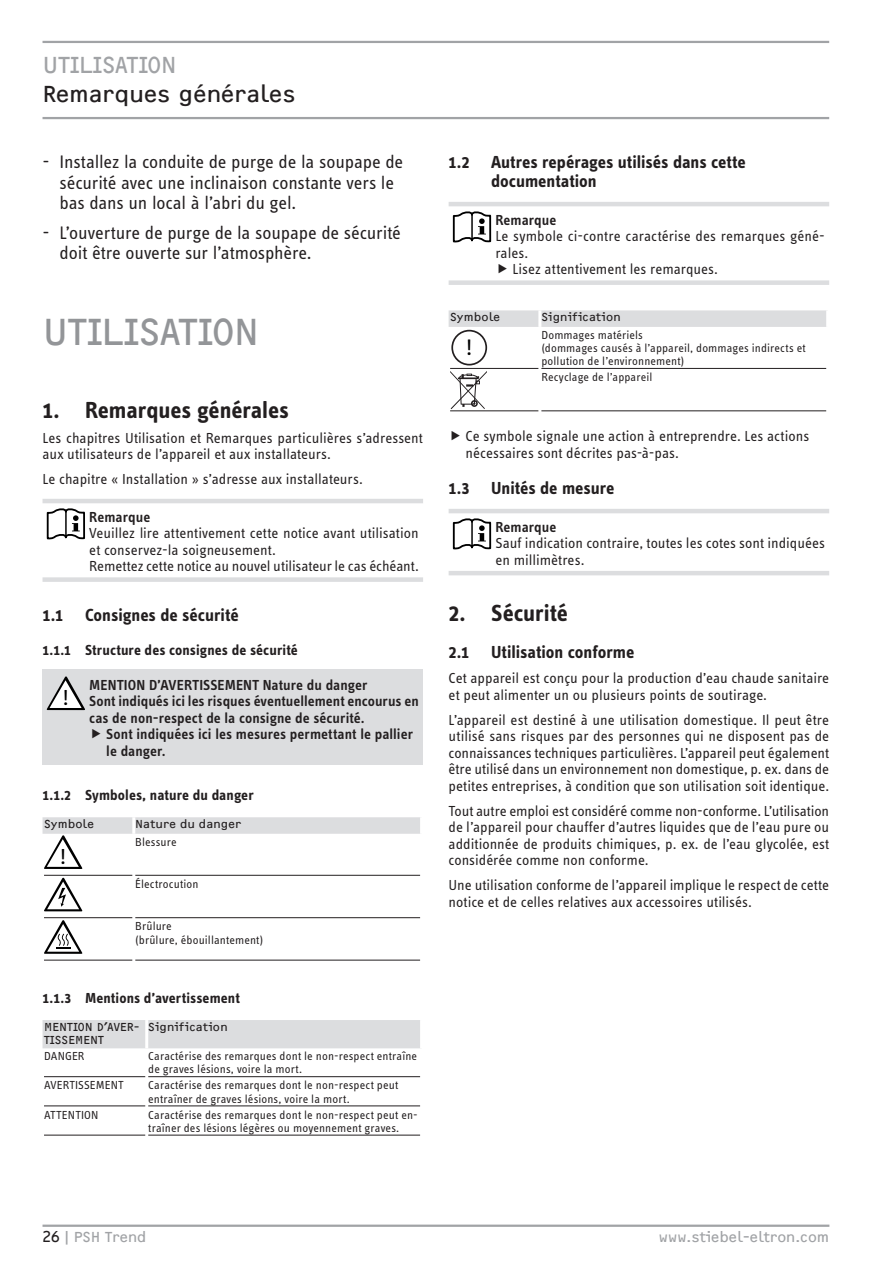
<style>
.page{position:relative;width:893px;height:1263px;background:#fff}
.page>*{position:absolute;margin:0;border:0;box-sizing:border-box;transform-origin:0 0}
.t1{font:39px "F2 FOCR Bczyk Com";letter-spacing:-.015em;color:#939598}
.t2{font:700 24px "STE Info Text";letter-spacing:-.005em;color:#231f20}
.t3{font:24px "F2 FOCR Bczyk Com";letter-spacing:-.005em;color:#231f20}
.t4{font:24px "F2 FOCR Bczyk Com";letter-spacing:-.01em;color:#a1a3a6}
.t5{font:23.25px "STE Info Text";color:#000}
.t6{font:22.5px "STE Info Text";color:#000}
.t7{font:18.75px/20.7px "STE Info Text";letter-spacing:-.01em;color:#231f20}
.t8{font:700 18px/19.8px "STE Info Text";color:#231f20}
.t9{font:15px/16.5px "STE Info Text";color:#231f20}
.t10{font:600 15px/16.5px "STE Info Text";letter-spacing:.005em;color:#231f20}
.t11{font:700 15px "STE Info Text";letter-spacing:.005em;color:#231f20}
.t12{font:15px "F2 FOCR Bczyk Com";color:#a1a3a6}
.t13{font:12px/13.2px "STE Info Text";letter-spacing:.01em;color:#231f20}
.t14{font:12px/13.2px "F2 FOCR Bczyk Com";letter-spacing:.015em;color:#231f20}
.s1{color:#231f20}
</style>
<div class="page">
<hr style="left:43px;top:41px;width:786px;height:2px;background:#a1a3a6">
<hr style="left:43px;top:117px;width:786px;height:2px;background:#a1a3a6">
<hr style="left:43px;top:1224px;width:786px;height:3px;background:#a1a3a6">
<hr style="left:43px;top:499px;width:380px;height:4px;background:#dcdddf">
<div style="left:43px;top:577px;width:380px;height:5px;background:#dcdddf"></div>
<svg style="left:47px;top:508px;width:38px;height:31px"></svg>
<hr style="left:65px;top:511px;width:2px;height:25px;background:#000">
<div style="left:43px;top:669px;width:380px;height:95px;background:#dcdddf"></div>
<svg style="left:47px;top:676px;width:38px;height:34px"></svg>
<hr style="left:44px;top:875px;width:88px;height:1px;background:#231f20">
<hr style="left:135px;top:875px;width:285px;height:1px;background:#231f20">
<hr style="left:44px;top:917px;width:88px;height:1px;background:#231f20">
<hr style="left:135px;top:917px;width:285px;height:1px;background:#231f20">
<hr style="left:44px;top:960px;width:88px;height:1px;background:#231f20">
<hr style="left:135px;top:960px;width:285px;height:1px;background:#231f20">
<div style="left:43px;top:1020px;width:377px;height:28px;background:#dcdddf"></div>
<hr style="left:145px;top:1020px;width:3px;height:28px;background:#fff">
<hr style="left:44px;top:1076px;width:101px;height:1px;background:#231f20">
<hr style="left:148px;top:1076px;width:272px;height:1px;background:#231f20">
<hr style="left:44px;top:1105px;width:101px;height:1px;background:#231f20">
<hr style="left:148px;top:1105px;width:272px;height:1px;background:#231f20">
<hr style="left:44px;top:1135px;width:101px;height:1px;background:#231f20">
<hr style="left:148px;top:1135px;width:272px;height:1px;background:#231f20">
<hr style="left:449px;top:202px;width:380px;height:4px;background:#dcdddf">
<div style="left:449px;top:280px;width:380px;height:5px;background:#dcdddf"></div>
<svg style="left:453px;top:211px;width:38px;height:31px"></svg>
<hr style="left:471px;top:215px;width:2px;height:24px;background:#000">
<div style="left:449px;top:310px;width:377px;height:17px;background:#dcdddf"></div>
<hr style="left:538px;top:310px;width:3px;height:17px;background:#fff">
<hr style="left:450px;top:368px;width:88px;height:1px;background:#231f20">
<hr style="left:541px;top:368px;width:285px;height:1px;background:#231f20">
<hr style="left:450px;top:410px;width:88px;height:1px;background:#231f20">
<hr style="left:541px;top:410px;width:285px;height:1px;background:#231f20">
<hr style="left:449px;top:509px;width:380px;height:4px;background:#dcdddf">
<hr style="left:449px;top:571px;width:380px;height:4px;background:#dcdddf">
<svg style="left:453px;top:518px;width:38px;height:31px"></svg>
<hr style="left:471px;top:521px;width:2px;height:25px;background:#000">
<svg style="left:43px;top:817px;width:377px;height:52px"></svg>
<svg style="left:44px;top:878px;width:38px;height:33px"></svg>
<svg style="left:44px;top:920px;width:38px;height:34px"></svg>
<div style="left:451px;top:330px;width:36px;height:35px;border:2px solid #231f20;border-radius:50%"></div>
<svg style="left:450px;top:371px;width:37px;height:38px"></svg>
<h2 class="t4" style="left:43px;top:51px;width:136px">UTILISATION</h2>
<h2 class="t3" style="left:43px;top:80px;width:255px">Remarques générales</h2>
<p class="t7" style="left:60px;top:151px;width:345px;text-indent:-17px">- Installez la conduite de purge de la soupape de sécurité avec une inclinaison constante vers le bas dans un local à l’abri du gel.</p>
<p class="t7" style="left:60px;top:222px;width:343px;text-indent:-17px">- L’ouverture de purge de la soupape de sécurité doit être ouverte sur l’atmosphère.</p>
<h1 class="t1" style="left:43px;top:309px;width:219px">UTILISATION</h1>
<h2 class="t2" style="left:43px;top:396px;width:248px">1. Remarques générales</h2>
<p class="t9" style="left:43px;top:429px;width:382px">Les chapitres Utilisation et Remarques particulières s’adressent aux utilisateurs de l’appareil et aux installateurs.</p>
<p class="t9" style="left:43px;top:471px;width:322px">Le chapitre « Installation » s’adresse aux installateurs.</p>
<p class="t10" style="left:89px;top:508px;width:63px">Remarque</p>
<p class="t9" style="left:89px;top:525px;width:331px">Veuillez lire attentivement cette notice avant utilisation et conservez-la soigneusement.<br>Remettez cette notice au nouvel utilisateur le cas échéant.</p>
<p class="t8" style="left:43px;top:605px;width:198px">1.1 Consignes de sécurité</p>
<p class="t11" style="left:43px;top:641px;width:257px">1.1.1 Structure des consignes de sécurité</p>
<h3 class="t6" style="left:63px;top:685px;width:8px">!</h3>
<p class="t10" style="left:89px;top:676px;width:331px">MENTION D’AVERTISSEMENT Nature du danger<br>Sont indiqués ici les risques éventuellement encourus en cas de non-respect de la consigne de sécurité.</p>
<p class="t10" style="left:106px;top:726px;width:308px">Sont indiquées ici les mesures permettant le pallier le danger.</p>
<p class="t11" style="left:43px;top:786px;width:213px">1.1.2 Symboles, nature du danger</p>
<p class="t14" style="left:44px;top:817px;width:52px">Symbole</p>
<p class="t14" style="left:135px;top:817px;width:108px">Nature du danger</p>
<p class="t13" style="left:135px;top:835px;width:43px">Blessure</p>
<p class="t13" style="left:135px;top:877px;width:65px">Électrocution</p>
<p class="t13" style="left:135px;top:920px;width:130px">Brûlure<br>(brûlure, ébouillantement)</p>
<h3 class="t6" style="left:60px;top:843px;width:8px">!</h3>
<p class="t11" style="left:43px;top:989px;width:199px">1.1.3 Mentions d’avertissement</p>
<p class="t14" style="left:44px;top:1020px;width:97px">MENTION D’AVER-<br>TISSEMENT</p>
<p class="t14" style="left:148px;top:1020px;width:81px">Signification</p>
<p class="t13" style="left:44px;top:1049px;width:42px">DANGER</p>
<p class="t13" style="left:148px;top:1049px;width:270px">Caractérise des remarques dont le non-respect entraîne de graves lésions, voire la mort.</p>
<p class="t13" style="left:44px;top:1079px;width:81px">AVERTISSEMENT</p>
<p class="t13" style="left:148px;top:1079px;width:252px">Caractérise des remarques dont le non-respect peut entraîner de graves lésions, voire la mort.</p>
<p class="t13" style="left:44px;top:1108px;width:56px">ATTENTION</p>
<p class="t13" style="left:148px;top:1108px;width:271px">Caractérise des remarques dont le non-respect peut en&shy;traîner des lésions légères ou moyennement graves.</p>
<p class="t8" style="left:491px;top:152px;width:256px;text-indent:-43px">1.2 Autres repérages utilisés dans cette documentation</p>
<p class="t10" style="left:495px;top:211px;width:63px">Remarque</p>
<p class="t9" style="left:495px;top:228px;width:331px">Le symbole ci-contre caractérise des remarques géné-</p>
<p class="t9" style="left:495px;top:244px;width:34px">rales.</p>
<p class="t9" style="left:512px;top:261px;width:207px">Lisez attentivement les remarques.</p>
<p class="t14" style="left:450px;top:311px;width:52px">Symbole</p>
<p class="t14" style="left:541px;top:311px;width:81px">Signification</p>
<p class="t13" style="left:541px;top:328px;width:266px">Dommages matériels<br>(dommages causés à l’appareil, dommages indirects et pollution de l’environnement)</p>
<p class="t13" style="left:541px;top:370px;width:112px">Recyclage de l’appareil</p>
<h3 class="t5" style="left:466px;top:334px;width:8px">!</h3>
<p class="t9" style="left:466px;top:428px;width:345px">Ce symbole signale une action à entreprendre. Les actions nécessaires sont décrites pas-à-pas.</p>
<p class="t8" style="left:449px;top:478px;width:167px">1.3 Unités de mesure</p>
<p class="t10" style="left:495px;top:518px;width:63px">Remarque</p>
<p class="t9" style="left:495px;top:535px;width:331px">Sauf indication contraire, toutes les cotes sont indiquées en millimètres.</p>
<h2 class="t2" style="left:449px;top:599px;width:121px">2. Sécurité</h2>
<p class="t8" style="left:449px;top:642px;width:187px">2.1 Utilisation conforme</p>
<p class="t9" style="left:449px;top:670px;width:382px">Cet appareil est conçu pour la production d’eau chaude sanitaire et peut alimenter un ou plusieurs points de soutirage.</p>
<p class="t9" style="left:449px;top:711px;width:382px;text-align:justify">L’appareil est destiné à une utilisation domestique. Il peut être utilisé sans risques par des personnes qui ne disposent pas de connaissances techniques particulières. L’appareil peut également être utilisé dans un environnement non domestique, p. ex. dans de petites entreprises, à condition que son utilisation soit identique.</p>
<p class="t9" style="left:449px;top:802px;width:382px;text-align:justify">Tout autre emploi est considéré comme non-conforme. L’utilisation de l’appareil pour chauffer d’autres liquides que de l’eau pure ou additionnée de produits chimiques, p. ex. de l’eau glycolée, est considérée comme non conforme.</p>
<p class="t9" style="left:449px;top:877px;width:382px">Une utilisation conforme de l’appareil implique le respect de cette notice et de celles relatives aux accessoires utilisés.</p>
<p class="t12" style="left:43px;top:1228px;width:105px"><span class="s1">26</span>|PSH Trend</p>
<p class="t12" style="left:659px;top:1228px;width:172px">www.stiebel-eltron.com</p>
</div>
